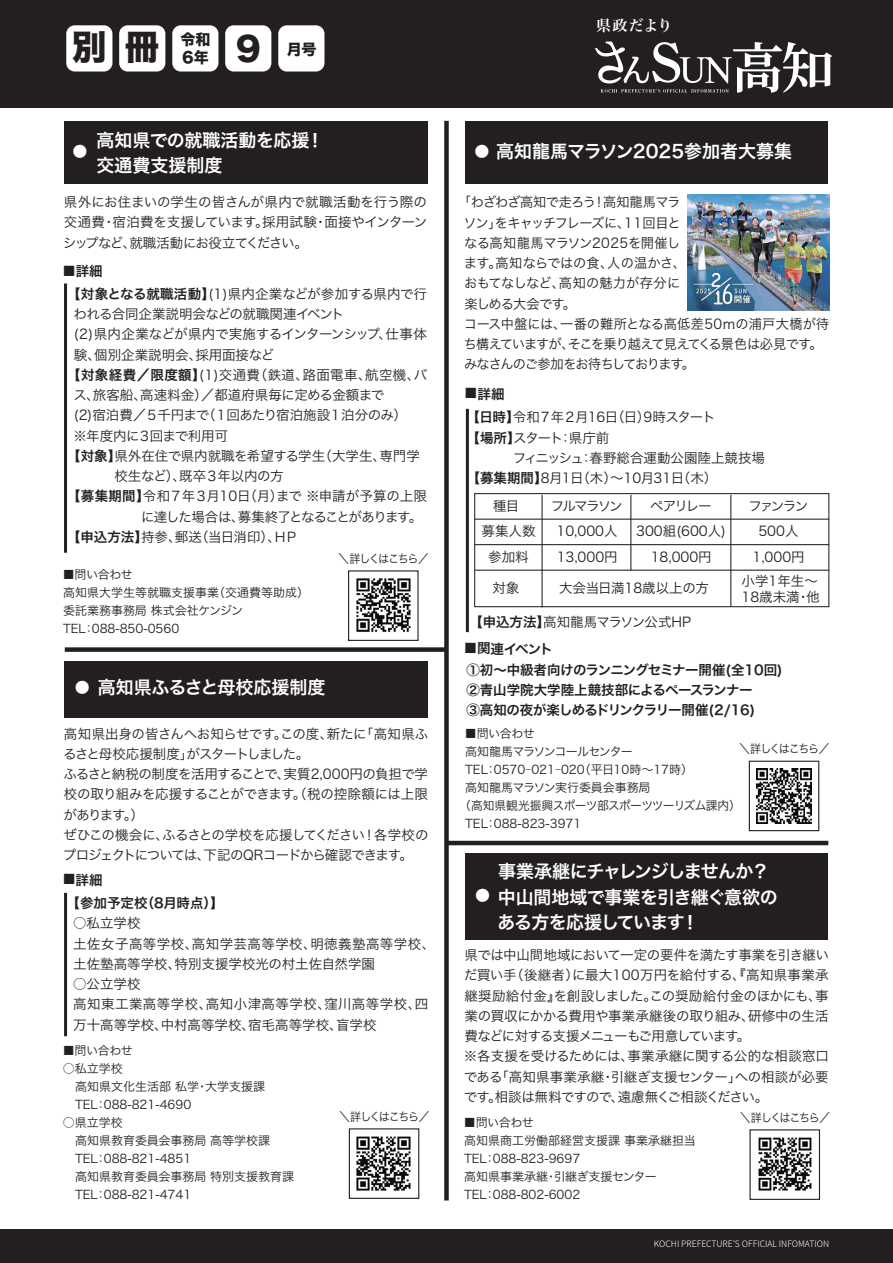
<style>
.page{position:relative;width:893px;height:1263px;background:#fff}
.page>*{position:absolute;margin:0;border:0;box-sizing:border-box;transform-origin:0 0}
.t1{font:34.35px "Hira Kaku Std W8";color:#231f20}
.t2{font:32.55px "Hira Kaku Std W8";color:#231f20}
.t3{font:18px/25.5px "Hira Kaku Pro W6";color:#fff}
.t4{font:18px/25.5px "Hira Kaku Pro W6";letter-spacing:-.045em;color:#fff}
.t5{font:15px/18px "Hira Kaku Std W8";color:#231f20}
.t6{font:15px "Hira Min Pro N W6";letter-spacing:.03em;color:#fff}
.t7{font:15px "Hira Kaku Pro W3";color:#fff}
.t8{font:13.5px/20.2px "Hira Kaku Pro W3";letter-spacing:-.02em;color:#231f20;text-align:center}
.t9{font:13.5px/20.2px "Hira Kaku Pro W3";letter-spacing:-.045em;color:#231f20}
.t10{font:13.5px/20.2px "Hira Kaku Pro W3";color:#231f20}
.t11{font:13.5px/20.2px "Hira Kaku Pro W6";letter-spacing:-.02em;color:#231f20}
.t12{font:13.5px/20.2px "Hira Kaku Pro W3";letter-spacing:.005em;color:#231f20}
.t13{font:13.5px "Hira Kaku Pro W3";letter-spacing:.03em;color:#231f20}
.t14{font:13.5px "Hira Kaku Pro W3";letter-spacing:-.065em;color:#231f20}
.t15{font:13.5px "Hira Kaku Pro W3";letter-spacing:-.04em;color:#231f20}
.t16{font:13.5px "Hira Kaku Pro W3";letter-spacing:-.085em;color:#231f20}
.t17{font:13.5px "Hira Kaku Pro W3";letter-spacing:-.075em;color:#231f20}
.t18{font:13.5px "Hira Kaku Pro W6";color:#231f20}
.t19{font:12px/18px "Hira Kaku Pro W3";color:#231f20}
.t20{font:12px "Hira Kaku Pro W3";letter-spacing:-.05em;color:#231f20}
.t21{font:12px "Hira Kaku Pro W3";letter-spacing:-.07em;color:#231f20}
.t22{font:11.7px "Hira Kaku Pro W3";letter-spacing:-.135em;color:#231f20;scale:.95 1}
.t23{font:300 8.85px "Source Han Sans";color:#fff}
.s1{font-family:"Hira Kaku Pro W6"}
.s2{font-family:"Hira Kaku Pro W3";font-size:15px}
</style>
<div class="page">
<div style="left:0;top:1229px;width:893px;height:34px;background:#231f20"></div>
<div style="left:0;top:0;width:893px;height:107px;background:#231f20"></div>
<svg style="left:595px;top:41px;width:237px;height:52px"></svg>
<div style="left:66px;top:25px;width:46px;height:47px;background:#fff;border-radius:9px"></div>
<div style="left:119px;top:25px;width:46px;height:47px;background:#fff;border-radius:9px"></div>
<div style="left:172px;top:25px;width:46px;height:47px;background:#fff;border-radius:9px"></div>
<div style="left:278px;top:25px;width:46px;height:47px;background:#fff;border-radius:9px"></div>
<div style="left:225px;top:25px;width:46px;height:47px;background:#fff;border-radius:9px"></div>
<div style="left:444px;top:121px;width:5px;height:1079px;background:#231f20"></div>
<hr style="left:447px;top:841px;width:381px;height:4px;background:#231f20">
<div style="left:65px;top:647px;width:381px;height:5px;background:#231f20"></div>
<div style="left:64px;top:661px;width:364px;height:56px;background:#231f20"></div>
<hr style="left:64px;top:893px;width:3px;height:143px;background:#231f20">
<div style="left:349px;top:1128px;width:70px;height:71px;background:#fff;border:1px solid #231f20"></div>
<hr style="left:466px;top:409px;width:3px;height:223px;background:#231f20">
<div style="left:465px;top:121px;width:363px;height:62px;background:#231f20"></div>
<div style="left:474px;top:493px;width:355px;height:114px;border:1px solid #231f20"></div>
<hr style="left:475px;top:519px;width:354px;height:1px;background:#231f20">
<hr style="left:475px;top:544px;width:354px;height:1px;background:#231f20">
<hr style="left:475px;top:570px;width:354px;height:1px;background:#231f20">
<hr style="left:542px;top:495px;width:1px;height:112px;background:#231f20">
<hr style="left:630px;top:495px;width:1px;height:75px;background:#231f20">
<hr style="left:730px;top:495px;width:1px;height:112px;background:#231f20">
<div style="left:749px;top:761px;width:70px;height:70px;border:1px solid #231f20"></div>
<img style="left:757px;top:769px;width:54px;height:54px">
<hr style="left:64px;top:283px;width:3px;height:270px;background:#231f20">
<div style="left:64px;top:121px;width:364px;height:62px;background:#231f20"></div>
<div style="left:348px;top:570px;width:71px;height:71px;background:#fff;border:1px solid #231f20"></div>
<img style="left:356px;top:578px;width:55px;height:54px">
<div style="left:465px;top:853px;width:363px;height:87px;background:#231f20"></div>
<div style="left:749px;top:1129px;width:71px;height:71px;border:1px solid #231f20"></div>
<img style="left:758px;top:1137px;width:54px;height:54px">
<img style="left:687px;top:195px;width:142px;height:115px">
<img style="left:356px;top:1136px;width:55px;height:55px">
<h1 class="t1" style="left:72px;top:28px;width:89px">別冊</h1>
<p class="t5" style="left:181px;top:31px;width:31px">令和<br>6年</p>
<p class="t5" style="left:287px;top:41px;width:31px">月号</p>
<h2 class="t2" style="left:236px;top:31px;width:27px">9</h2>
<h3 class="t3" style="left:96px;top:127px;width:229px">高知県での就職活動を応援！交通費支援制度</h3>
<p class="t8" style="left:63px;top:191px;width:366px;text-align:justify">県外にお住まいの学生の皆さんが県内で就職活動を行う際の交通費・宿泊費を支援しています。採用試験・面接やインターンシップなど、就職活動にお役立てください。</p>
<p class="t7" style="left:73px;top:138px;width:16px">●</p>
<p class="t11" style="left:62px;top:260px;width:42px">■詳細</p>
<p class="t8" style="left:67px;top:283px;width:361px"><span class="s1">【対象となる就職活動】</span>(1)県内企業などが参加する県内で行</p>
<p class="t8" style="left:74px;top:303px;width:272px">われる合同企業説明会などの就職関連イベント</p>
<p class="t8" style="left:74px;top:323px;width:355px">(2)県内企業などが県内で実施するインターンシップ、仕事体</p>
<p class="t10" style="left:74px;top:344px;width:202px">験、個別企業説明会、採用面接など</p>
<p class="t13" style="left:67px;top:363px;width:361px"><span class="s1">【対象経費／限度額】</span>(1)交通費（鉄道、路面電車、航空機、バ</p>
<p class="t10" style="left:73px;top:384px;width:313px">ス、旅客船、高速料金）／都道府県毎に定める金額まで</p>
<p class="t14" style="left:74px;top:403px;width:335px">(2)宿泊費／５千円まで（１回あたり宿泊施設１泊分のみ）</p>
<p class="t8" style="left:73px;top:425px;width:156px">※年度内に３回まで利用可</p>
<p class="t10" style="left:67px;top:445px;width:354px"><span class="s1">【対象】</span>県外在住で県内就職を希望する学生（大学生、専門学</p>
<p class="t8" style="left:74px;top:465px;width:211px">　　　校生など）、既卒３年以内の方</p>
<p class="t8" style="left:67px;top:485px;width:361px"><span class="s1">【募集期間】</span>令和７年３月10日（月）まで ※申請が予算の上限</p>
<p class="t16" style="left:141px;top:505px;width:283px">に達した場合は、募集終了となることがあります。</p>
<p class="t8" style="left:67px;top:526px;width:233px"><span class="s1">【申込方法】</span>持参、郵送（当日消印）、ＨＰ</p>
<p class="t22" style="left:338px;top:548px;width:97px">＼詳しくはこちら／</p>
<p class="t19" style="left:63px;top:565px;width:248px">■問い合わせ<br>高知県大学生等就職支援事業（交通費等助成）委託業務事務局 株式会社ケンジン　<br>TEL：088-850-0560</p>
<p class="t7" style="left:75px;top:674px;width:16px">●</p>
<h3 class="t3" style="left:98px;top:674px;width:229px">高知県ふるさと母校応援制度</h3>
<p class="t9" style="left:63px;top:722px;width:367px">高知県出身の皆さんへお知らせです。この度、新たに「高知県ふるさと母校応援制度」がスタートしました。<br>ふるさと納税の制度を活用することで、実質2,000円の負担で学校の取り組みを応援することができます。（税の控除額には上限があります。）<br>ぜひこの機会に、ふるさとの学校を応援してください！各学校のプロジェクトについては、下記のQRコードから確認できます。</p>
<p class="t18" style="left:67px;top:891px;width:159px">【参加予定校（8月時点）】</p>
<p class="t10" style="left:73px;top:912px;width:363px">○私立学校<br>土佐女子高等学校、高知学芸高等学校、明徳義塾高等学校、土佐塾高等学校、特別支援学校光の村土佐自然学園</p>
<p class="t12" style="left:73px;top:973px;width:357px">○公立学校<br>高知東工業高等学校、高知小津高等学校、窪川高等学校、四万十高等学校、中村高等学校、宿毛高等学校、盲学校</p>
<p class="t19" style="left:63px;top:1040px;width:71px">■問い合わせ</p>
<p class="t19" style="left:63px;top:1058px;width:204px">○私立学校<br>　高知県文化生活部 私学・大学支援課　TEL：088-821-4690</p>
<p class="t19" style="left:63px;top:1112px;width:233px">○県立学校<br>　高知県教育委員会事務局 高等学校課　TEL：088-821-4851<br>　高知県教育委員会事務局 特別支援教育課　TEL：088-821-4741</p>
<p class="t11" style="left:62px;top:869px;width:42px">■詳細</p>
<p class="t22" style="left:339px;top:1106px;width:97px">＼詳しくはこちら／</p>
<p class="t6" style="left:596px;top:13px;width:78px">県政だより</p>
<h3 class="t3" style="left:475px;top:138px;width:319px"><span class="s2">●</span> 高知龍馬マラソン2025参加者大募集</h3>
<p class="t9" style="left:464px;top:191px;width:367px;text-indent:-6px">「わざわざ高知で走ろう！高知龍馬マラ<br>ソン」をキャッチフレーズに、11回目と<br>なる高知龍馬マラソン2025を開催し<br>ます。高知ならではの食、人の温かさ、<br>おもてなしなど、高知の魅力が存分に<br>楽しめる大会です。<br>コース中盤には、一番の難所となる高低差50ｍの浦戸大橋が待ち構えていますが、そこを乗り越えて見えてくる景色は必見です。みなさんのご参加をお待ちしております。</p>
<p class="t7" style="left:478px;top:141px;width:16px">●</p>
<p class="t11" style="left:464px;top:383px;width:42px">■詳細</p>
<p class="t17" style="left:467px;top:405px;width:250px"><span class="s1">【日時】</span>令和７年２月16日（日）9時スタート</p>
<p class="t8" style="left:467px;top:426px;width:144px"><span class="s1">【場所】</span>スタート：県庁前</p>
<p class="t10" style="left:473px;top:447px;width:293px">　　　フィニッシュ：春野総合運動公園陸上競技場</p>
<p class="t15" style="left:473px;top:466px;width:246px"><span class="s1">【募集期間】</span>8月1日（木）～10月31日（木）</p>
<p class="t8" style="left:493px;top:495px;width:28px">種目</p>
<p class="t8" style="left:551px;top:495px;width:73px">フルマラソン</p>
<p class="t8" style="left:650px;top:495px;width:63px">ペアリレー</p>
<p class="t8" style="left:748px;top:495px;width:61px">ファンラン</p>
<p class="t8" style="left:556px;top:520px;width:63px">10,000人</p>
<p class="t10" style="left:636px;top:520px;width:91px">300組(600人)</p>
<p class="t8" style="left:758px;top:520px;width:42px">500人</p>
<p class="t8" style="left:557px;top:546px;width:62px">13,000円</p>
<p class="t8" style="left:651px;top:546px;width:62px">18,000円</p>
<p class="t8" style="left:752px;top:546px;width:54px">1,000円</p>
<p class="t10" style="left:559px;top:577px;width:151px">大会当日満18歳以上の方</p>
<p class="t10" style="left:741px;top:572px;width:80px;line-height:15.8px">小学1年生～<br>18歳未満・他</p>
<p class="t8" style="left:481px;top:517px;width:55px;line-height:25.5px">募集人数参加料</p>
<p class="t8" style="left:492px;top:576px;width:28px">対象</p>
<p class="t10" style="left:469px;top:610px;width:223px"><span class="s1">【申込方法】</span>高知龍馬マラソン公式HP</p>
<p class="t11" style="left:464px;top:638px;width:91px">■関連イベント</p>
<p class="t11" style="left:466px;top:659px;width:318px">①初～中級者向けのランニングセミナー開催(全10回)<br>②青山学院大学陸上競技部によるペースランナー<br>③高知の夜が楽しめるドリンクラリー開催(2/16)</p>
<p class="t19" style="left:465px;top:724px;width:71px">■問い合わせ</p>
<p class="t21" style="left:465px;top:741px;width:169px">高知龍馬マラソンコールセンター</p>
<p class="t19" style="left:465px;top:760px;width:230px">TEL：0570‒021‒020（平日10時～17時）</p>
<p class="t19" style="left:465px;top:778px;width:187px">高知龍馬マラソン実行委員会事務局</p>
<p class="t20" style="left:459px;top:795px;width:283px">（高知県観光振興スポーツ部スポーツツーリズム課内）</p>
<p class="t19" style="left:465px;top:814px;width:118px">TEL：088-823-3971</p>
<p class="t22" style="left:739px;top:739px;width:97px">＼詳しくはこちら／</p>
<p class="t7" style="left:475px;top:882px;width:16px">●</p>
<h3 class="t4" style="left:498px;top:858px;width:282px">事業承継にチャレンジしませんか？中山間地域で事業を引き継ぐ意欲のある方を応援しています！</h3>
<p class="t8" style="left:464px;top:944px;width:367px;text-align:left">県では中山間地域において一定の要件を満たす事業を引き継いだ買い手（後継者）に最大100万円を給付する、『高知県事業承継奨励給付金』を創設しました。この奨励給付金のほかにも、事業の買収にかかる費用や事業承継後の取り組み、研修中の生活費などに対する支援メニューもご用意しています。<br>※各支援を受けるためには、事業承継に関する公的な相談窓口である「高知県事業承継・引継ぎ支援センター」への相談が必要です。相談は無料ですので、遠慮無くご相談ください。</p>
<p class="t19" style="left:464px;top:1113px;width:245px">■問い合わせ<br>高知県商工労働部経営支援課 事業承継担当　<br>TEL：088-823-9697<br>高知県事業承継・引継ぎ支援センター<br>TEL：088-802-6002</p>
<p class="t22" style="left:740px;top:1107px;width:97px">＼詳しくはこちら／</p>
<p class="t23" style="left:654px;top:1239px;width:177px">KOCHI PREFECTURE’S OFFICIAL INFOMATION</p>
</div>
